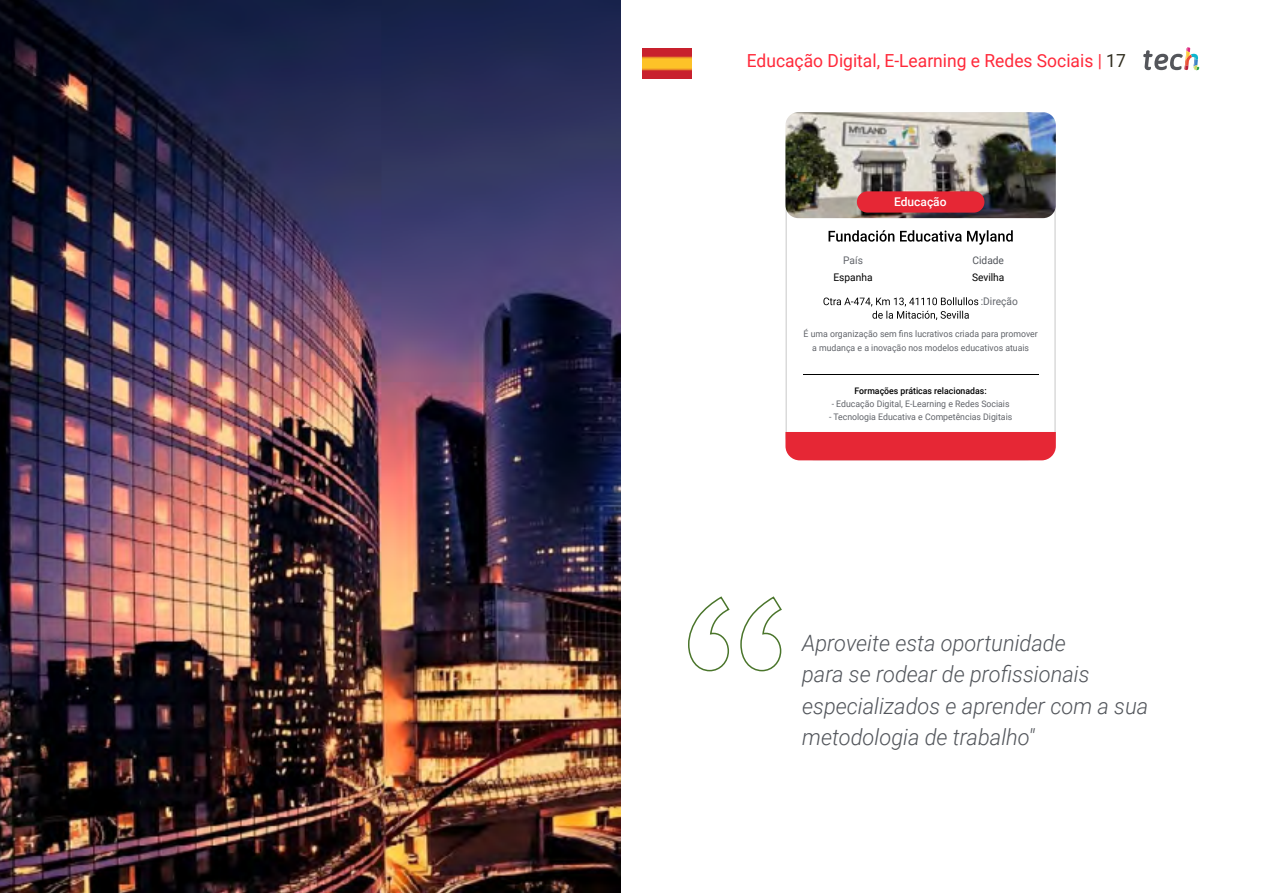
<style>
.page{position:relative;width:1263px;height:893px;background:#fff}
.page>*{position:absolute;margin:0;border:0;box-sizing:border-box;transform-origin:0 0}
.t1{font:italic 300 22.5px/31.5px "Roboto";color:#52555b}
.t2{font:18px "Roboto";color:#ff293a}
.t3{font:500 12px "Roboto";color:#fff}
.t4{font:10.5px "Roboto";color:#000}
.t5{font:10.5px "Roboto";color:#61646a}
.t6{font:10.5px "Roboto";color:#52555b}
.t7{font:9px/13.5px "Roboto";color:#61646a;text-align:center}
.t8{font:500 9px "Roboto";color:#000}
.s1{color:#312e20}
</style>
<div class="page">
<img style="left:642px;top:49px;width:49px;height:30px">
<svg style="left:1143px;top:47px;width:56px;height:24px"></svg>
<img style="left:0;top:0;width:621px;height:893px">
<svg style="left:688px;top:596px;width:94px;height:76px"></svg>
<svg style="left:785px;top:218px;width:271px;height:243px"></svg>
<img style="left:785px;top:112px;width:271px;height:106px">
<div style="left:857px;top:191px;width:127px;height:22px;background:#e62735;border-radius:11px"></div>
<div style="left:785px;top:432px;width:271px;height:28px;background:#e62735"></div>
<hr style="left:803px;top:375px;width:235px;height:1px;background:#000">
<svg style="left:828px;top:230px;width:185px;height:15px"></svg>
<svg style="left:823px;top:297px;width:155px;height:23px"></svg>
<h2 class="t2" style="left:747px;top:48px;width:381px">Educação Digital, E-Learning e Redes Sociais | <span class="s1">17</span></h2>
<h3 class="t3" style="left:894px;top:194px;width:54px">Educação</h3>
<p class="t6" style="left:972px;top:253px;width:33px">Cidade</p>
<p class="t4" style="left:972px;top:269px;width:34px">Sevilha</p>
<p class="t5" style="left:981px;top:294px;width:39px">:Direção</p>
<p class="t7" style="left:803px;top:327px;width:236px">É uma organização sem fins lucrativos criada para promover a mudança e a inovação nos modelos educativos atuais</p>
<p class="t8" style="left:855px;top:384px;width:134px">Formações práticas relacionadas:</p>
<p class="t7" style="left:832px;top:397px;width:179px">- Educação Digital, E-Learning e Redes Sociais</p>
<p class="t7" style="left:829px;top:410px;width:185px">- Tecnologia Educativa e Competências Digitais</p>
<p class="t5" style="left:843px;top:253px;width:21px">País</p>
<p class="t4" style="left:833px;top:269px;width:41px">Espanha</p>
<h1 class="t1" style="left:802px;top:626px;width:348px">Aproveite esta oportunidade<br>para se rodear de profissionais especializados e aprender com a sua metodologia de trabalho"</h1>
</div>
